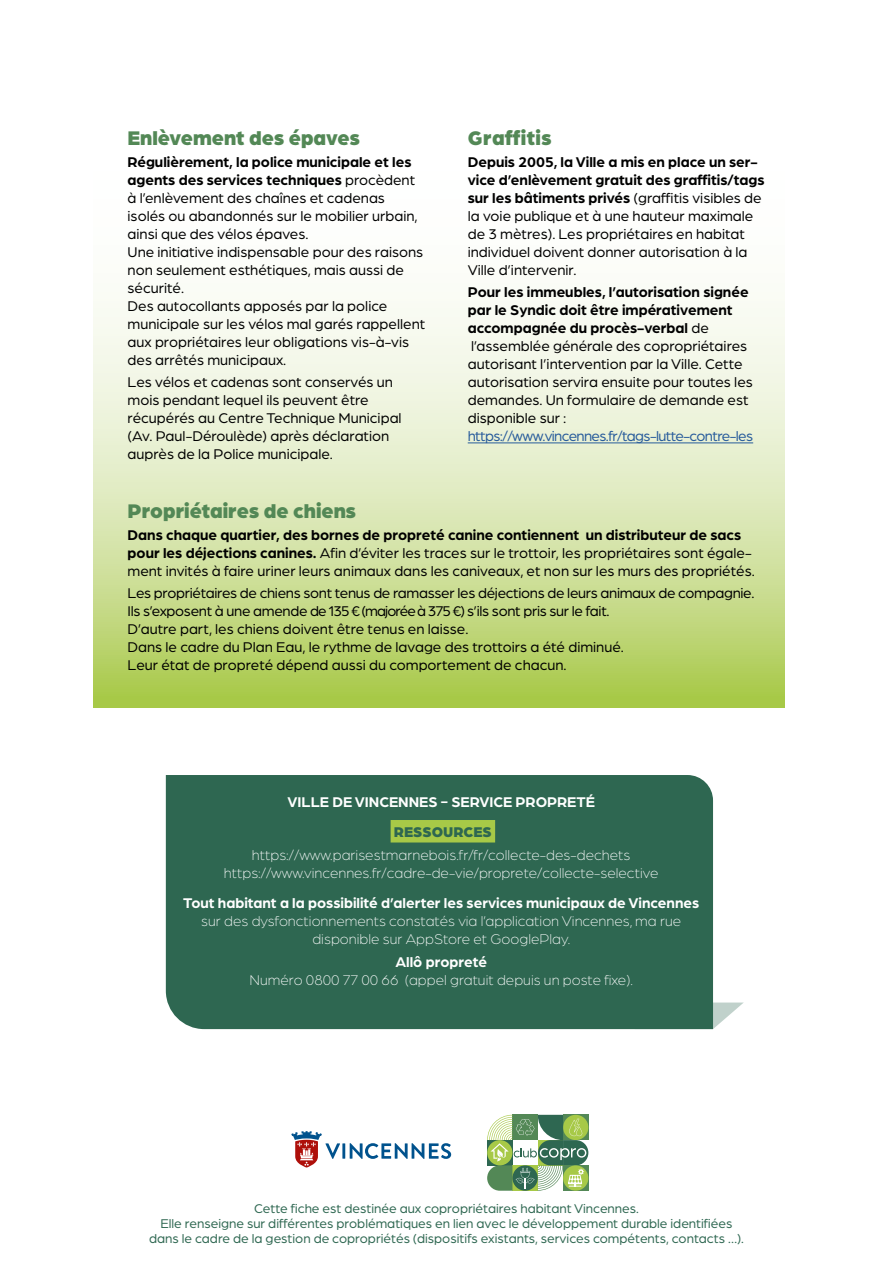
<style>
.page{position:relative;width:893px;height:1263px;background:#fff}
.page>*{position:absolute;margin:0;border:0;box-sizing:border-box;transform-origin:0 0}
.t1{font:900 21px "Arboria";color:#538856}
.t2{font:900 21px "Arboria";letter-spacing:.02em;color:#538856}
.t3{font:15px/18px "Arboria";color:#000}
.t4{font:300 15px/18px "Arboria";color:#fff;text-align:center}
.t5{font:700 15px "Arboria";color:#fff}
.t6{font:15px "Arboria";letter-spacing:-.04em;color:#275b9b}
.t7{font:900 15px "Arboria";color:#2e6751}
.t8{font:13.5px/15px "Arboria";color:#2e6751;text-align:center}
.s1{font-weight:700}
</style>
<div class="page">
<svg style="left:487px;top:1115px;width:101px;height:76px"></svg>
<hr style="left:342px;top:1143px;width:3px;height:16px;background:#00528d">
<svg style="left:350px;top:1143px;width:101px;height:16px"></svg>
<svg style="left:291px;top:1131px;width:49px;height:36px"></svg>
<svg style="left:713px;top:1002px;width:31px;height:27px"></svg>
<div style="left:166px;top:775px;width:547px;height:254px;background:#2e6751"></div>
<div style="left:391px;top:820px;width:104px;height:22px;background:#a7c947"></div>
<svg style="left:94px;top:299px;width:690px;height:408px;background:#d9e6b1"></svg>
<hr style="left:468px;top:442px;width:285px;height:1px;background:#275b9b">
<h1 class="t1" style="left:128px;top:123px;width:234px">Enlèvement des épaves</h1>
<p class="t3" style="left:128px;top:152px;width:299px"><span class="s1">Régulièrement, la police municipale et les agents des services techniques</span> procèdent à l’enlèvement des chaînes et cadenas isolés ou abandonnés sur le mobilier urbain, ainsi que des vélos épaves.<br>Une initiative indispensable pour des raisons non seulement esthétiques, mais aussi de sécurité.<br>Des autocollants apposés par la police municipale sur les vélos mal garés rappellent aux propriétaires leur obligations vis-à-vis des arrêtés municipaux.</p>
<p class="t3" style="left:128px;top:373px;width:276px">Les vélos et cadenas sont conservés un mois pendant lequel ils peuvent être récupérés au Centre Technique Municipal (Av. Paul-Déroulède) après déclaration auprès de la Police municipale.</p>
<h1 class="t2" style="left:468px;top:123px;width:85px">Graffitis</h1>
<p class="t3" style="left:468px;top:152px;width:298px"><span class="s1">Depuis 2005, la Ville a mis en place un ser&shy;vice d’enlèvement gratuit des graffitis/tags sur les bâtiments privés</span> (graffitis visibles de la voie publique et à une hauteur maximale de 3 mètres). Les propriétaires en habitat individuel doivent donner autorisation à la Ville d’intervenir.</p>
<p class="t3" style="left:468px;top:283px;width:287px"><span class="s1">Pour les immeubles, l’autorisation signée par le Syndic doit être impérativement accompagnée du procès-verbal</span> de l’assemblée générale des copropriétaires autorisant l’intervention par la Ville. Cette autorisation servira ensuite pour toutes les demandes. Un formulaire de demande est disponible sur :</p>
<p class="t6" style="left:468px;top:427px;width:287px">https://www.vincennes.fr/tags-lutte-contre-les</p>
<h1 class="t1" style="left:128px;top:495px;width:230px">Propriétaires de chiens</h1>
<p class="t3" style="left:128px;top:525px;width:629px"><span class="s1">Dans chaque quartier, des bornes de propreté canine contiennent un distributeur de sacs pour les déjections canines.</span> Afin d’éviter les traces sur le trottoir, les propriétaires sont égale&shy;ment invités à faire uriner leurs animaux dans les caniveaux, et non sur les murs des propriétés.</p>
<p class="t3" style="left:128px;top:583px;width:628px">Les propriétaires de chiens sont tenus de ramasser les déjections de leurs animaux de compagnie.<br>Ils s’exposent à une amende de 135 € (majorée à 375 €) s’ils sont pris sur le fait.<br>D’autre part, les chiens doivent être tenus en laisse.<br>Dans le cadre du Plan Eau, le rythme de lavage des trottoirs a été diminué.<br>Leur état de propreté dépend aussi du comportement de chacun.</p>
<p class="t5" style="left:288px;top:791px;width:309px">VILLE DE VINCENNES - SERVICE PROPRETÉ</p>
<p class="t7" style="left:394px;top:821px;width:99px">RESSOURCES</p>
<p class="t4" style="left:224px;top:845px;width:436px">https://www.parisestmarnebois.fr/fr/collecte-des-dechets https://www.vincennes.fr/cadre-de-vie/proprete/collecte-selective</p>
<p class="t5" style="left:183px;top:893px;width:518px">Tout habitant a la possibilité d’alerter les services municipaux de Vincennes</p>
<p class="t4" style="left:201px;top:912px;width:481px">sur des dysfonctionnements constatés via l’application Vincennes, ma rue disponible sur AppStore et GooglePlay.</p>
<p class="t5" style="left:395px;top:951px;width:93px">Allô propreté</p>
<p class="t4" style="left:250px;top:970px;width:385px">Numéro 0800 77 00 66 (appel gratuit depuis un poste fixe).</p>
<p class="t8" style="left:149px;top:1201px;width:596px">Cette fiche est destinée aux copropriétaires habitant Vincennes.<br>Elle renseigne sur différentes problématiques en lien avec le développement durable identifiées dans le cadre de la gestion de copropriétés (dispositifs existants, services compétents, contacts …).</p>
</div>
